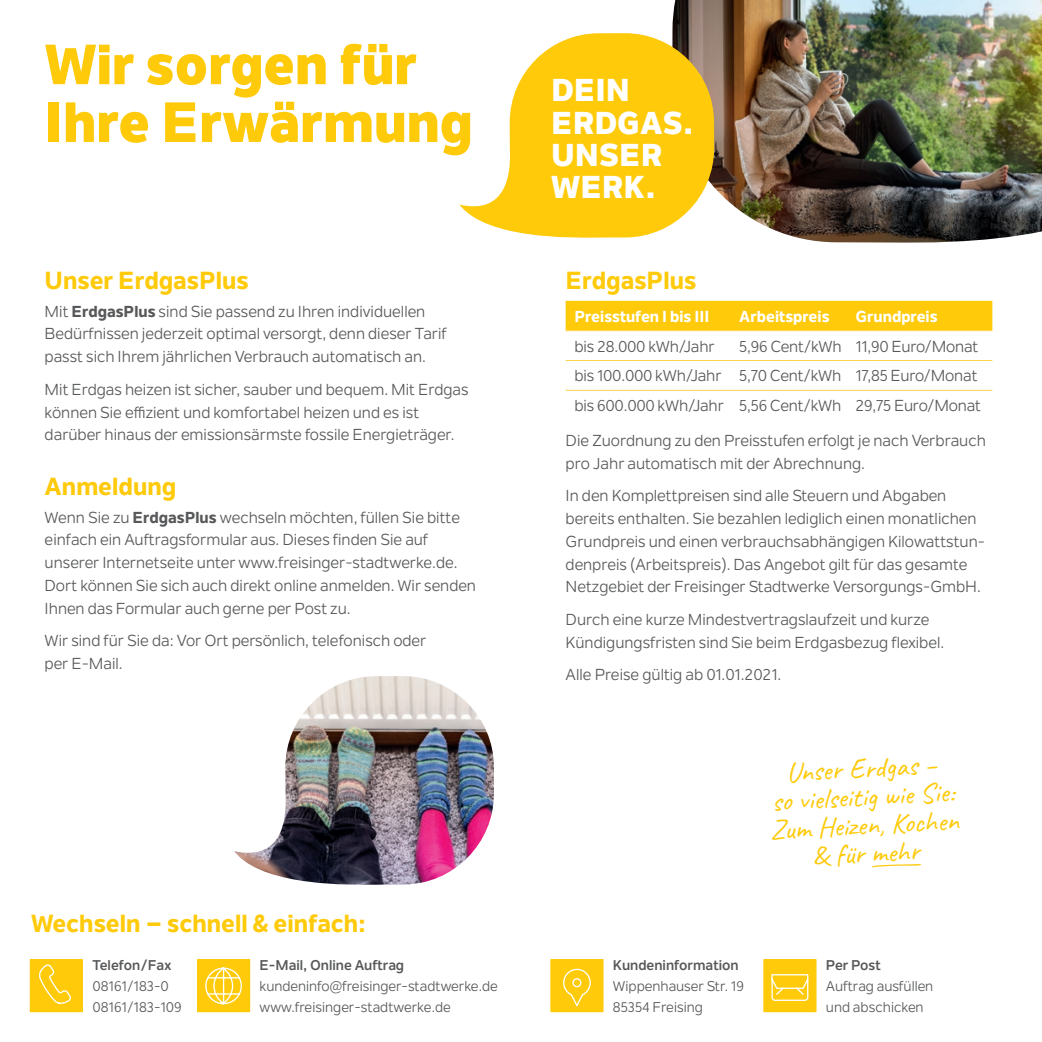
<style>
.page{position:relative;width:1042px;height:1042px;background:#fff}
.page>*{position:absolute;margin:0;border:0;box-sizing:border-box;transform-origin:0 0}
.t1{font:800 56px/57.8px "Nolan Next";color:#feca0a}
.t2{font:800 31.32px/32.4px "Nolan Next";color:#fff}
.t3{font:28.35px/28.3px "Caveat";color:#feca0a;text-align:center}
.t4{font:800 24.5px "Nolan Next";color:#feca0a}
.t5{font:15.75px/22.8px "Nolan Next";color:#57585a}
.t6{font:800 15.75px "Nolan Next";color:#fff}
.t7{font:14px/21px "Nolan Next";color:#57585a}
.t8{font:700 14px "Nolan Next";color:#57585a}
.s1{font-weight:800}
</style>
<div class="page">
<img style="left:672px;top:0;width:370px;height:243px">
<div style="left:566px;top:301px;width:426px;height:29px;background:#feca0a"></div>
<hr style="left:566px;top:330px;width:168px;height:1px;background:#fed34c">
<hr style="left:734px;top:330px;width:116px;height:1px;background:#fed34c">
<hr style="left:850px;top:330px;width:142px;height:1px;background:#fed34c">
<hr style="left:566px;top:360px;width:168px;height:1px;background:#fed34c">
<hr style="left:734px;top:360px;width:116px;height:1px;background:#fed34c">
<hr style="left:850px;top:360px;width:142px;height:1px;background:#fed34c">
<hr style="left:566px;top:390px;width:168px;height:1px;background:#fed34c">
<hr style="left:734px;top:390px;width:116px;height:1px;background:#fed34c">
<hr style="left:850px;top:390px;width:142px;height:1px;background:#fed34c">
<svg style="left:459px;top:33px;width:255px;height:206px;fill:#feca0a"></svg>
<svg style="left:871px;top:864px;width:50px;height:3px"></svg>
<div style="left:30px;top:959px;width:53px;height:53px;background:#feca0a"></div>
<div style="left:197px;top:959px;width:53px;height:53px;background:#feca0a"></div>
<svg style="left:39px;top:964px;width:32px;height:40px"></svg>
<svg style="left:205px;top:967px;width:37px;height:38px"></svg>
<div style="left:763px;top:959px;width:53px;height:53px;background:#feca0a;border:1px solid #feca0a"></div>
<div style="left:550px;top:959px;width:53px;height:53px;background:#feca0a;border:1px solid #feca0a"></div>
<svg style="left:563px;top:968px;width:28px;height:38px"></svg>
<svg style="left:771px;top:974px;width:38px;height:27px"></svg>
<img style="left:238px;top:676px;width:256px;height:209px">
<h1 class="t1" style="left:45px;top:35px;width:430px">Wir sorgen für<br>Ihre Erwärmung</h1>
<h3 class="t4" style="left:45px;top:265px;width:206px">Unser ErdgasPlus</h3>
<p class="t5" style="left:45px;top:300px;width:404px">Mit <span class="s1">ErdgasPlus</span> sind Sie passend zu Ihren individuellen<br>Bedürfnissen jederzeit optimal versorgt, denn dieser Tarif passt sich Ihrem jährlichen Verbrauch automatisch an.</p>
<p class="t5" style="left:45px;top:378px;width:425px">Mit Erdgas heizen ist sicher, sauber und bequem. Mit Erdgas können Sie effizient und komfortabel heizen und es ist darüber hinaus der emissionsärmste fossile Energieträger.</p>
<h3 class="t4" style="left:45px;top:471px;width:133px">Anmeldung</h3>
<p class="t5" style="left:45px;top:506px;width:433px">Wenn Sie zu <span class="s1">ErdgasPlus</span> wechseln möchten, füllen Sie bitte einfach ein Auftragsformular aus. Dieses finden Sie auf unserer Internetseite unter www.freisinger-stadtwerke.de.<br>Dort können Sie sich auch direkt online anmelden. Wir senden Ihnen das Formular auch gerne per Post zu.</p>
<p class="t5" style="left:45px;top:629px;width:383px">Wir sind für Sie da: Vor Ort persönlich, telefonisch oder per E-Mail.</p>
<h3 class="t4" style="left:31px;top:908px;width:337px">Wechseln – schnell &amp; einfach:</h3>
<p class="t8" style="left:92px;top:956px;width:80px">Telefon/Fax</p>
<p class="t7" style="left:92px;top:976px;width:91px">08161/183-0<br>08161/183-109</p>
<p class="t8" style="left:260px;top:956px;width:146px">E-Mail, Online Auftrag</p>
<p class="t7" style="left:260px;top:976px;width:240px">kundeninfo@freisinger-stadtwerke.de www.freisinger-stadtwerke.de</p>
<h2 class="t2" style="left:551px;top:74px;width:144px">DEIN<br>ERDGAS.<br>UNSER<br>WERK.</h2>
<h3 class="t4" style="left:566px;top:265px;width:132px">ErdgasPlus</h3>
<p class="t6" style="left:574px;top:306px;width:136px">Preisstufen I bis III</p>
<p class="t6" style="left:739px;top:306px;width:92px">Arbeitspreis</p>
<p class="t6" style="left:855px;top:306px;width:84px">Grundpreis</p>
<p class="t5" style="left:574px;top:335px;width:142px">bis 28.000 kWh/Jahr</p>
<p class="t5" style="left:574px;top:331px;width:408px;line-height:29.8px;text-indent:165px">5,96 Cent/kWh 11,90 Euro/Monat bis 100.000 kWh/Jahr 5,70 Cent/kWh 17,85 Euro/Monat bis 600.000 kWh/Jahr 5,56 Cent/kWh 29,75 Euro/Monat</p>
<p class="t5" style="left:566px;top:429px;width:422px">Die Zuordnung zu den Preisstufen erfolgt je nach Verbrauch pro Jahr automatisch mit der Abrechnung.</p>
<p class="t5" style="left:566px;top:484px;width:421px">In den Komplettpreisen sind alle Steuern und Abgaben bereits enthalten. Sie bezahlen lediglich einen monatlichen Grundpreis und einen verbrauchsabhängigen Kilowattstun&shy;denpreis (Arbeitspreis). Das Angebot gilt für das gesamte Netzgebiet der Freisinger Stadtwerke Versorgungs-GmbH.</p>
<p class="t5" style="left:566px;top:608px;width:380px">Durch eine kurze Mindestvertragslaufzeit und kurze<br>Kündigungsfristen sind Sie beim Erdgasbezug flexibel.</p>
<p class="t5" style="left:566px;top:663px;width:217px">Alle Preise gültig ab 01.01.2021.</p>
<h3 class="t3" style="left:766px;top:759px;width:190px;rotate:-3deg">Unser Erdgas –<br>so vielseitig wie Sie:<br>Zum Heizen, Kochen &amp; für mehr</h3>
<p class="t8" style="left:613px;top:956px;width:127px">Kundeninformation</p>
<p class="t7" style="left:613px;top:976px;width:132px">Wippenhauser Str. 19<br>85354 Freising</p>
<p class="t8" style="left:826px;top:956px;width:56px">Per Post</p>
<p class="t7" style="left:826px;top:976px;width:109px">Auftrag ausfüllen und abschicken</p>
</div>
